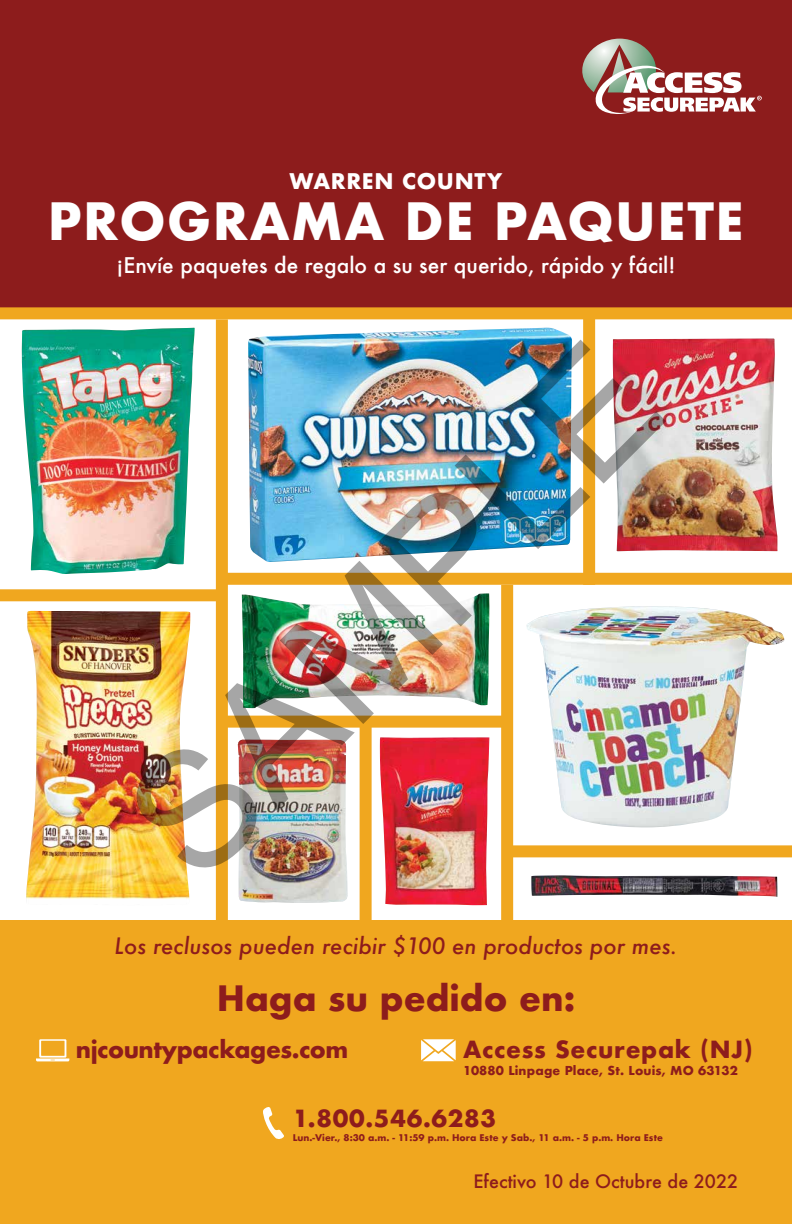
<style>
.page{position:relative;width:792px;height:1224px;background:#fff}
.page>*{position:absolute;margin:0;border:0;box-sizing:border-box;transform-origin:0 0}
.t1{font:165px "Arial";color:rgb(0 0 0/.35)}
.t2{font:700 50px "Futura";letter-spacing:.03em;color:#fff}
.t3{font:700 34px "Futura";color:#8d1c1c}
.t4{font:700 23px "Futura";letter-spacing:.03em;color:#8d1c1c}
.t5{font:700 23px "Futura";letter-spacing:-.02em;color:#8d1c1c}
.t6{font:italic 500 22px "Futura";color:#8d1c1c}
.t7{font:500 21px "Futura";color:#fff}
.t8{font:700 21px "Futura";letter-spacing:.03em;color:#fff}
.t9{font:500 18px "Futura";color:#8d1c1c}
.t10{font:700 12px "Futura";letter-spacing:.01em;color:#8d1c1c}
.t11{font:700 9px "Futura";color:#8d1c1c}
</style>
<div class="page">
<div style="left:0;top:920px;width:792px;height:304px;background:#f0a71f"></div>
<div style="left:0;top:0;width:792px;height:308px;background:#8d1c1c"></div>
<svg style="left:582px;top:39px;width:180px;height:75px"></svg>
<svg style="left:36px;top:1039px;width:33px;height:22px"></svg>
<svg style="left:421px;top:1039px;width:35px;height:22px"></svg>
<svg style="left:263px;top:1107px;width:21px;height:32px"></svg>
<div style="left:0;top:307px;width:792px;height:12px;background:#f0a71f"></div>
<div style="left:216px;top:319px;width:12px;height:603px;background:#f0a71f"></div>
<div style="left:583px;top:313px;width:12px;height:272px;background:#f0a71f"></div>
<div style="left:360px;top:724px;width:12px;height:198px;background:#f0a71f"></div>
<div style="left:501px;top:585px;width:12px;height:337px;background:#f0a71f"></div>
<div style="left:0;top:589px;width:218px;height:12px;background:#f0a71f"></div>
<div style="left:222px;top:573px;width:570px;height:12px;background:#f0a71f"></div>
<div style="left:507px;top:845px;width:285px;height:12px;background:#f0a71f"></div>
<div style="left:224px;top:716px;width:283px;height:12px;background:#f0a71f"></div>
<img style="left:248px;top:328px;width:324px;height:234px">
<img style="left:613px;top:338px;width:165px;height:213px">
<img style="left:22px;top:328px;width:173px;height:246px">
<img style="left:26px;top:611px;width:165px;height:288px">
<img style="left:526px;top:606px;width:259px;height:221px">
<img style="left:238px;top:739px;width:110px;height:164px">
<img style="left:380px;top:737px;width:109px;height:168px">
<img style="left:531px;top:875px;width:247px;height:22px">
<img style="left:242px;top:593px;width:247px;height:115px">
<h3 class="t8" style="left:290px;top:166px;width:214px">WARREN COUNTY</h3>
<h2 class="t2" style="left:48px;top:185px;width:698px">PROGRAMA DE PAQUETE</h2>
<h3 class="t7" style="left:117px;top:251px;width:560px">¡Envíe paquetes de regalo a su ser querido, rápido y fácil!</h3>
<h1 class="t1" style="left:82px;top:771px;width:671px;rotate:-45deg">SAMPLE</h1>
<h3 class="t6" style="left:115px;top:931px;width:564px">Los reclusos pueden recibir $100 en productos por mes.</h3>
<h3 class="t3" style="left:217px;top:974px;width:360px">Haga su pedido en:</h3>
<h3 class="t5" style="left:76px;top:1033px;width:274px">njcountypackages.com</h3>
<h3 class="t4" style="left:463px;top:1033px;width:291px">Access Securepak (NJ)</h3>
<h3 class="t10" style="left:463px;top:1062px;width:276px">10880 Linpage Place, St. Louis, MO 63132</h3>
<h3 class="t4" style="left:293px;top:1101px;width:205px">1.800.546.6283</h3>
<p class="t11" style="left:293px;top:1131px;width:372px">Lun.-Vier., 8:30 a.m. - 11:59 p.m. Hora Este y Sab., 11 a.m. - 5 p.m. Hora Este</p>
<h3 class="t9" style="left:473px;top:1169px;width:266px">Efectivo 10 de Octubre de 2022</h3>
</div>
